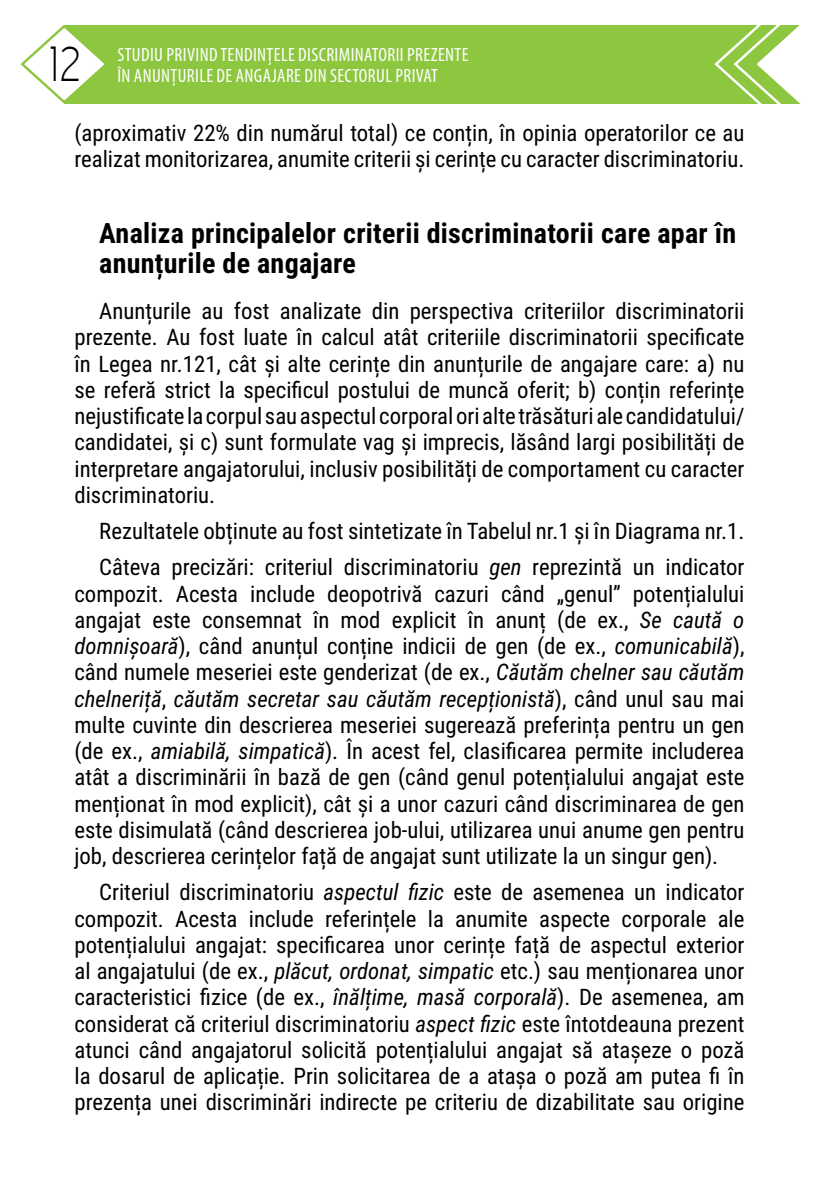
<style>
.page{position:relative;width:819px;height:1191px;background:#fff}
.page>*{position:absolute;margin:0;border:0;box-sizing:border-box;transform-origin:0 0}
.t1{font:49px "Capsuula";color:#000}
.t2{font:700 28px/29.8px "Roboto Condensed";letter-spacing:.01em;color:#000}
.t3{font:22.75px/26.2px "Roboto Condensed";color:#000;text-align:justify}
.t4{font:condensed 19.25px/21.2px "Myriad Pro";letter-spacing:.02em;color:#fff}
.s1{font-style:italic}
</style>
<div class="page">
<div style="left:64px;top:24px;width:755px;height:80px;background:#8dc63f"></div>
<svg style="left:20px;top:24px;width:90px;height:80px"></svg>
<svg style="left:712px;top:24px;width:107px;height:80px"></svg>
<h1 class="t1" style="left:47px;top:36px;width:35px">12</h1>
<p class="t4" style="left:117px;top:44px;width:353px">STUDIU PRIVIND TENDINȚELE DISCRIMINATORII PREZENTE<br>ÎN ANUNȚURILE DE ANGAJARE DIN SECTORUL PRIVAT</p>
<p class="t3" style="left:74px;top:119px;width:671px">(aproximativ 22% din numărul total) ce conțin, în opinia operatorilor ce au realizat monitorizarea, anumite criterii și cerințe cu caracter discriminatoriu.</p>
<p class="t2" style="left:99px;top:217px;width:638px">Analiza principalelor criterii discriminatorii care apar în anunțurile de angajare</p>
<p class="t3" style="left:74px;top:297px;width:671px;text-indent:25px">Anunțurile au fost analizate din perspectiva criteriilor discriminatorii prezente. Au fost luate în calcul atât criteriile discriminatorii specificate în Legea nr.121, cât și alte cerințe din anunțurile de angajare care: a) nu se referă strict la specificul postului de muncă oferit; b) conțin referințe nejustificate la corpul sau aspectul corporal ori alte trăsături ale candidatului/ candidatei, și c) sunt formulate vag și imprecis, lăsând largi posibilități de interpretare angajatorului, inclusiv posibilități de comportament cu caracter discriminatoriu.</p>
<p class="t3" style="left:99px;top:512px;width:646px;line-height:36.2px">Rezultatele obținute au fost sintetizate în Tabelul nr.1 și în Diagrama nr.1.<br>Câteva precizări: criteriul discriminatoriu <span class="s1">gen</span> reprezintă un indicator</p>
<p class="t3" style="left:74px;top:579px;width:671px">compozit. Acesta include deopotrivă cazuri când „genul” potențialului angajat este consemnat în mod explicit în anunț (de ex., <span class="s1">Se caută o domnișoară</span>), când anunțul conține indicii de gen (de ex., <span class="s1">comunicabilă</span>), când numele meseriei este genderizat (de ex., <span class="s1">Căutăm chelner sau căutăm chelneriță</span>, <span class="s1">căutăm secretar sau căutăm recepționistă</span>), când unul sau mai multe cuvinte din descrierea meseriei sugerează preferința pentru un gen (de ex., <span class="s1">amiabilă, simpatică</span>). În acest fel, clasificarea permite includerea atât a discriminării în bază de gen (când genul potențialului angajat este menționat în mod explicit), cât și a unor cazuri când discriminarea de gen este disimulată (când descrierea job-ului, utilizarea unui anume gen pentru job, descrierea cerințelor față de angajat sunt utilizate la un singur gen).</p>
<p class="t3" style="left:74px;top:878px;width:671px;text-indent:25px">Criteriul discriminatoriu <span class="s1">aspectul fizic</span> este de asemenea un indicator compozit. Acesta include referințele la anumite aspecte corporale ale potențialului angajat: specificarea unor cerințe față de aspectul exterior al angajatului (de ex., <span class="s1">plăcut, ordonat, simpatic</span> etc.) sau menționarea unor caracteristici fizice (de ex., <span class="s1">înălțime, masă corporală</span>). De asemenea, am considerat că criteriul discriminatoriu <span class="s1">aspect fizic</span> este întotdeauna prezent atunci când angajatorul solicită potențialului angajat să atașeze o poză la dosarul de aplicație. Prin solicitarea de a atașa o poză am putea fi în prezența unei discriminări indirecte pe criteriu de dizabilitate sau origine</p>
</div>
